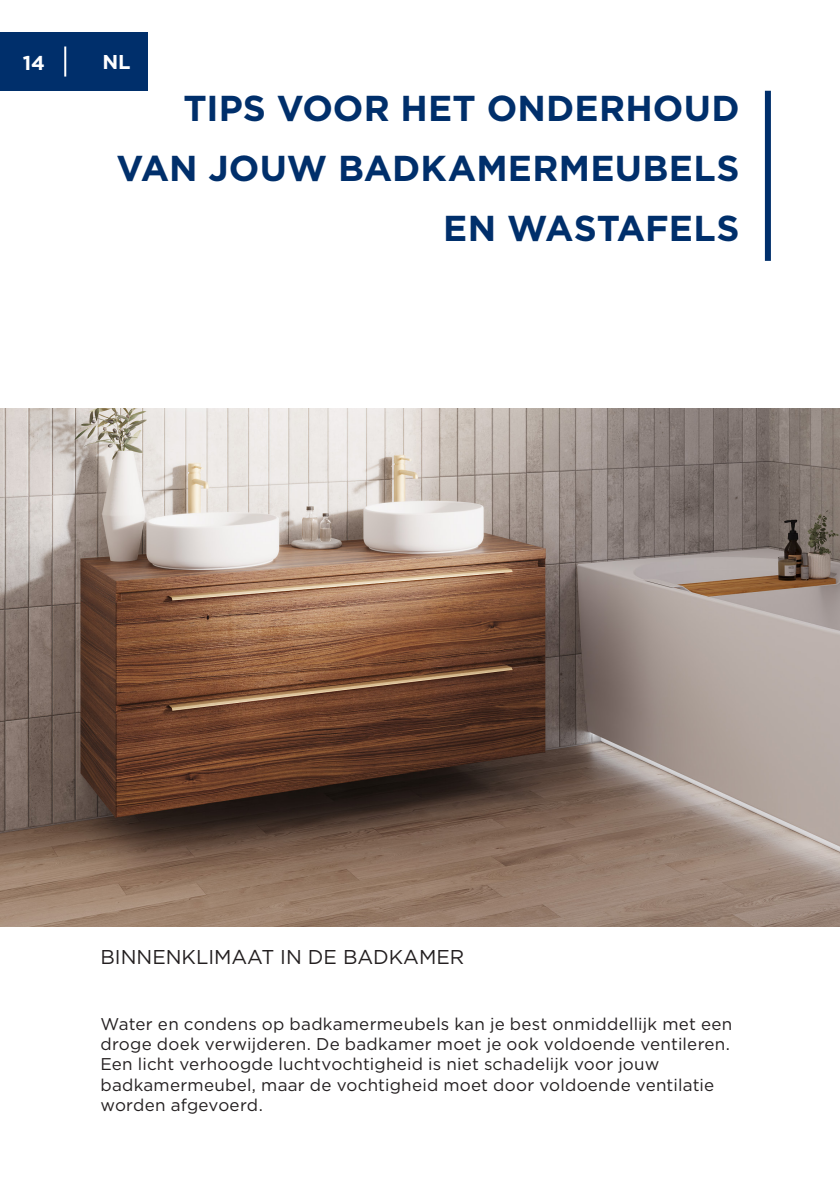
<style>
.page{position:relative;width:840px;height:1191px;background:#fff}
.page>*{position:absolute;margin:0;border:0;box-sizing:border-box;transform-origin:0 0}
.Titel{font:700 36px/60px "Gotham";letter-spacing:.005em;color:#002f6b;text-align:right}
.Ondertitel{font:20px "Gotham";color:#231f20}
.t1{font:700 20px "Gotham";color:#fff}
.Body{font:17px/20.4px "Gotham";letter-spacing:.015em;color:#231f20}
</style>
<div class="page">
<div style="left:0;top:32px;width:148px;height:59px;background:#002f6b"></div>
<hr style="left:64px;top:46px;width:2px;height:31px;background:#fff">
<img style="left:0;top:408px;width:839px;height:518px">
<div style="left:764px;top:91px;width:6px;height:170px;background:#002f6b"></div>
<p class="t1" style="left:23px;top:49px;width:24px">14</p>
<p class="t1" style="left:102px;top:49px;width:30px">NL</p>
<p class="Titel" style="left:116px;top:78px;width:624px">TIPS VOOR HET ONDERHOUD<br>VAN JOUW BADKAMERMEUBELS<br>EN WASTAFELS</p>
<p class="Ondertitel" style="left:100px;top:945px;width:365px">BINNENKLIMAAT IN DE BADKAMER</p>
<p class="Body" style="left:100px;top:1013px;width:633px">Water en condens op badkamermeubels kan je best onmiddellijk met een droge doek verwijderen. De badkamer moet je ook voldoende ventileren.<br>Een licht verhoogde luchtvochtigheid is niet schadelijk voor jouw badkamermeubel, maar de vochtigheid moet door voldoende ventilatie worden afgevoerd.</p>
</div>
